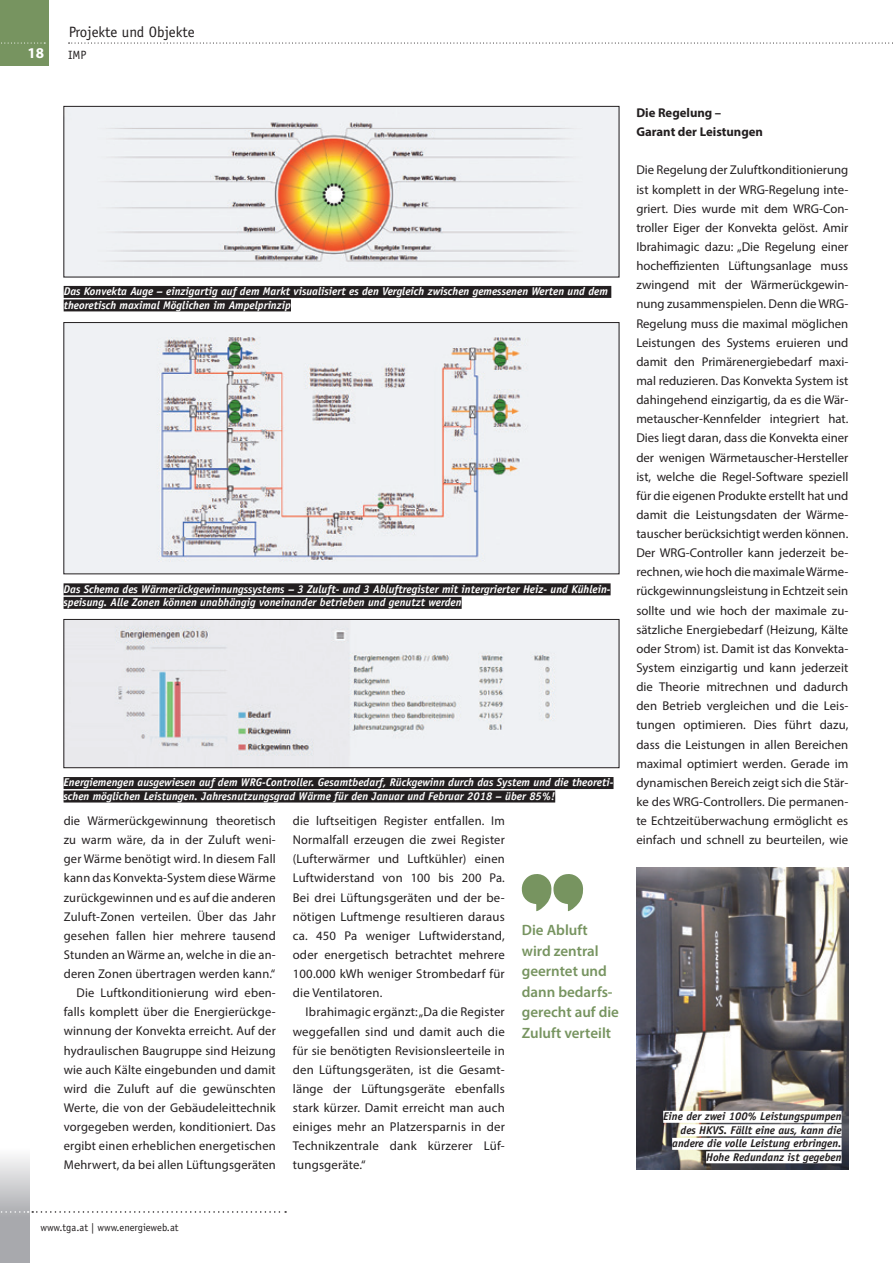
<style>
.page{position:relative;width:893px;height:1263px;background:#fff}
.page>*{position:absolute;margin:0;border:0;box-sizing:border-box;transform-origin:0 0}
.t1{font:600 15px/20.5px "Myriad Pro";color:#779460}
.t2{font:15px "Officina Sans";color:#231f20}
.t3{font:700 15px "Myriad Pro";color:#fff}
.t4{font:12.75px/19.2px "Myriad Pro";letter-spacing:.015em;color:#231f20;text-align:justify}
.t5{font:700 12.75px/19.2px "Myriad Pro";color:#231f20}
.t6{font:12px "Officina Sans";color:#231f20}
.t7{font:italic 700 11.25px/13.5px "Officina Sans";color:#fff}
.t8{font:italic 700 11.25px/13.5px "Officina Sans";color:#231f20;text-align:right}
.t9{font:10.5px "Officina Sans";color:#231f20}
</style>
<div class="page">
<img style="left:636px;top:867px;width:212px;height:303px">
<svg style="left:521px;top:874px;width:62px;height:37px"></svg>
<div style="left:663px;top:1111px;width:179px;height:12px;background:#fff"></div>
<div style="left:680px;top:1124px;width:162px;height:12px;background:#fff"></div>
<div style="left:672px;top:1138px;width:170px;height:12px;background:#fff"></div>
<div style="left:706px;top:1151px;width:136px;height:12px;background:#fff"></div>
<div style="left:64px;top:286px;width:547px;height:12px;background:#231f20"></div>
<div style="left:64px;top:299px;width:227px;height:12px;background:#231f20"></div>
<div style="left:64px;top:777px;width:549px;height:12px;background:#231f20"></div>
<div style="left:64px;top:790px;width:491px;height:12px;background:#231f20"></div>
<div style="left:64px;top:583px;width:547px;height:12px;background:#231f20"></div>
<div style="left:64px;top:597px;width:398px;height:12px;background:#231f20"></div>
<img style="left:66px;top:108px;width:551px;height:167px">
<div style="left:64px;top:106px;width:555px;height:171px;border:1px solid #231f20"></div>
<img style="left:66px;top:324px;width:551px;height:248px">
<div style="left:64px;top:322px;width:555px;height:252px;border:1px solid #231f20"></div>
<img style="left:66px;top:621px;width:551px;height:145px">
<div style="left:64px;top:619px;width:555px;height:149px;border:1px solid #231f20"></div>
<div style="left:0;top:0;width:48px;height:66px;background:#779460"></div>
<svg style="left:0;top:1156px;width:30px;height:107px;background:#bebec1"></svg>
<svg style="left:69px;top:43px;width:824px;height:1px"></svg>
<svg style="left:0;top:1211px;width:286px;height:2px"></svg>
<svg style="left:1px;top:43px;width:44px;height:1px"></svg>
<p class="t3" style="left:28px;top:44px;width:18px">18</p>
<p class="t2" style="left:68px;top:24px;width:128px">Projekte und Objekte</p>
<p class="t6" style="left:68px;top:48px;width:20px">IMP</p>
<p class="t7" style="left:64px;top:285px;width:546px">Das Konvekta Auge – einzigartig auf dem Markt visualisiert es den Vergleich zwischen gemessenen Werten und dem theoretisch maximal Möglichen im Ampelprinzip</p>
<p class="t7" style="left:64px;top:582px;width:548px">Das Schema des Wärmerückgewinnungssystems – 3 Zuluft- und 3 Abluftregister mit intergrierter Heiz- und Kühlein&shy;speisung. Alle Zonen können unabhängig voneinander betrieben und genutzt werden</p>
<p class="t7" style="left:64px;top:776px;width:551px">Energiemengen ausgewiesen auf dem WRG-Controller. Gesamtbedarf, Rückgewinn durch das System und die theoreti&shy;schen möglichen Leistungen. Jahresnutzungsgrad Wärme für den Januar und Februar 2018 – über 85%!</p>
<p class="t4" style="left:64px;top:811px;width:214px;text-align:right">die Wärmerückgewinnung theoretisch zu warm wäre, da in der Zuluft weni&shy;ger Wärme benötigt wird. In diesem Fall kann das Konvekta-System diese Wärme zurückgewinnen und es auf die anderen Zuluft-Zonen verteilen. Über das Jahr gesehen fallen hier mehrere tausend Stunden an Wärme an, welche in die an&shy;deren Zonen übertragen werden kann.“ Die Luftkonditionierung wird eben&shy;falls komplett über die Energierückge&shy;winnung der Konvekta erreicht. Auf der hydraulischen Baugruppe sind Heizung wie auch Kälte eingebunden und damit wird die Zuluft auf die gewünschten Werte, die von der Gebäudeleittechnik vorgegeben werden, konditioniert. Das ergibt einen erheblichen energetischen Mehrwert, da bei allen Lüftungsgeräten</p>
<p class="t4" style="left:293px;top:811px;width:214px">die luftseitigen Register entfallen. Im Normalfall erzeugen die zwei Register (Lufterwärmer und Luftkühler) einen Luftwiderstand von 100 bis 200 Pa.<br>Bei drei Lüftungsgeräten und der be&shy;nötigen Luftmenge resultieren daraus ca. 450 Pa weniger Luftwiderstand, oder energetisch betrachtet mehrere 100.000 kWh weniger Strombedarf für die Ventilatoren.</p>
<p class="t4" style="left:293px;top:1002px;width:214px;text-indent:13px">Ibrahimagic ergänzt: „Da die Register weggefallen sind und damit auch die für sie benötigten Revisionsleerteile in den Lüftungsgeräten, ist die Gesamt&shy;länge der Lüftungsgeräte ebenfalls stark kürzer. Damit erreicht man auch einiges mehr an Platzersparnis in der Technikzentrale dank kürzerer Lüf&shy;tungsgeräte.“</p>
<p class="t1" style="left:522px;top:919px;width:99px">Die Abluft wird zentral geerntet und dann bedarfs&shy;gerecht auf die<br>Zuluft verteilt</p>
<p class="t5" style="left:636px;top:103px;width:128px">Die Regelung –<br>Garant der Leistungen</p>
<p class="t4" style="left:636px;top:160px;width:214px">Die Regelung der Zuluftkonditionierung ist komplett in der WRG-Regelung inte&shy;griert. Dies wurde mit dem WRG-Con&shy;troller Eiger der Konvekta gelöst. Amir Ibrahimagic dazu: „Die Regelung einer hocheffizienten Lüftungsanlage muss zwingend mit der Wärmerückgewin&shy;nung zusammenspielen. Denn die WRG-Regelung muss die maximal möglichen Leistungen des Systems eruieren und damit den Primärenergiebedarf maxi&shy;mal reduzieren. Das Konvekta System ist dahingehend einzigartig, da es die Wär&shy;metauscher-Kennfelder integriert hat.<br>Dies liegt daran, dass die Konvekta einer der wenigen Wärmetauscher-Hersteller ist, welche die Regel-Software speziell für die eigenen Produkte erstellt hat und damit die Leistungsdaten der Wärme&shy;tauscher berücksichtigt werden können.<br>Der WRG-Controller kann jederzeit be&shy;rechnen, wie hoch die maximale Wärme&shy;rückgewinnungsleistung in Echtzeit sein sollte und wie hoch der maximale zu&shy;sätzliche Energiebedarf (Heizung, Kälte oder Strom) ist. Damit ist das Konvekta-System einzigartig und kann jederzeit die Theorie mitrechnen und dadurch den Betrieb vergleichen und die Leis&shy;tungen optimieren. Dies führt dazu, dass die Leistungen in allen Bereichen maximal optimiert werden. Gerade im dynamischen Bereich zeigt sich die Stär&shy;ke des WRG-Controllers. Die permanen&shy;te Echtzeitüberwachung ermöglicht es einfach und schnell zu beurteilen, wie</p>
<p class="t8" style="left:663px;top:1109px;width:180px">Eine der zwei 100% Leistungspumpen des HKVS. Fällt eine aus, kann die andere die volle Leistung erbringen.<br>Hohe Redundanz ist gegeben</p>
<p class="t9" style="left:40px;top:1221px;width:140px">www.tga.at | www.energieweb.at</p>
</div>
